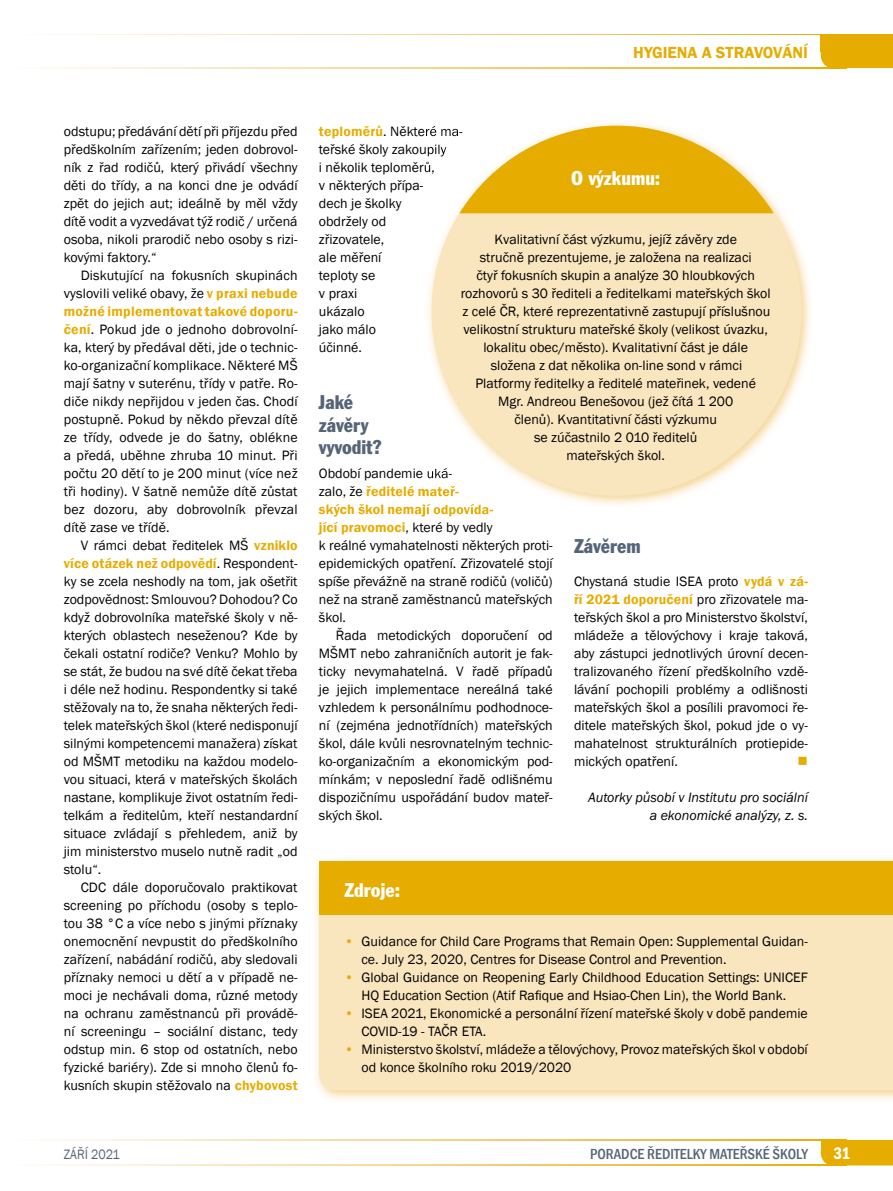
<style>
.page{position:relative;width:893px;height:1191px;background:#fff}
.page>*{position:absolute;margin:0;border:0;box-sizing:border-box;transform-origin:0 0}
.t1{font:condensed 19.5px/22.5px "Franklin Gothic AT";color:#566478}
.t2{font:condensed 19.5px "Franklin Gothic AT";color:#fff}
.t3{font:17.25px "Franklin Got Itc TOT Dem Con";color:#fff}
.t4{font:600 16.5px "Franklin Gothic";color:#e7ac00}
.t5{font:500 condensed 15px "Franklin Gothic";color:#566478}
.t6{font:13.95px/18px "Franklin Gothic";color:#000;text-align:justify}
.t7{font:italic 13.95px/18px "Franklin Gothic";color:#000;text-align:right}
.t8{font:13.95px "Franklin Gothic";color:#566478;scale:.9 1}
.t9{font:13.95px "Wingdings";color:#e7ac00}
.s1{font-weight:600;color:#e7ac00}
</style>
<div class="page">
<svg style="left:44px;top:1140px;width:777px;height:1px"></svg>
<svg style="left:44px;top:1164px;width:777px;height:1px"></svg>
<svg style="left:44px;top:67px;width:777px;height:1px"></svg>
<svg style="left:44px;top:34px;width:777px;height:1px"></svg>
<div style="left:821px;top:1140px;width:72px;height:25px;background:#e7ac00"></div>
<div style="left:821px;top:1140px;width:12px;height:12px;background:#e7ac00"></div>
<div style="left:821px;top:34px;width:72px;height:34px;background:#e7ac00"></div>
<img style="left:316px;top:859px;width:577px;height:241px">
<div style="left:319px;top:914px;width:574px;height:176px;background:#f9e5be"></div>
<div style="left:319px;top:861px;width:574px;height:53px;background:#e7ac00"></div>
<img style="left:427px;top:123px;width:383px;height:394px">
<img style="left:426px;top:126px;width:33px;height:10px">
<img style="left:425px;top:144px;width:21px;height:12px">
<svg style="left:425px;top:162px;width:10px;height:12px"></svg>
<img style="left:427px;top:468px;width:25px;height:12px">
<img style="left:425px;top:486px;width:34px;height:10px">
<img style="left:425px;top:504px;width:68px;height:12px">
<div style="left:432px;top:126px;width:369px;height:370px;background:#f9e5be;border-radius:50%"></div>
<svg style="left:459px;top:126px;width:315px;height:87px"></svg>
<p class="t4" style="left:633px;top:42px;width:176px">HYGIENA A STRAVOVÁNÍ</p>
<p class="t6" style="left:64px;top:123px;width:235px">odstupu; předávání dětí při příjezdu před předškolním zařízením; jeden dobrovol&shy;ník z řad rodičů, který přivádí všechny děti do třídy, a na konci dne je odvádí zpět do jejich aut; ideálně by měl vždy dítě vodit a vyzvedávat týž rodič / určená osoba, nikoli prarodič nebo osoby s rizi&shy;kovými faktory.“</p>
<p class="t6" style="left:64px;top:267px;width:235px;text-indent:17px">Diskutující na fokusních skupinách vyslovili veliké obavy, že <span class="s1">v praxi nebude možné implementovat takové doporu&shy;čení</span>. Pokud jde o jednoho dobrovolní&shy;ka, který by předával děti, jde o technic&shy;ko-organizační komplikace. Některé MŠ mají šatny v suterénu, třídy v patře. Ro&shy;diče nikdy nepřijdou v jeden čas. Chodí postupně. Pokud by někdo převzal dítě ze třídy, odvede je do šatny, oblékne a předá, uběhne zhruba 10 minut. Při počtu 20 dětí to je 200 minut (více než tři hodiny). V šatně nemůže dítě zůstat bez dozoru, aby dobrovolník převzal dítě zase ve třídě.</p>
<p class="t6" style="left:64px;top:536px;width:235px;text-indent:17px">V rámci debat ředitelek MŠ <span class="s1">vzniklo více otázek než odpovědí</span>. Respondent&shy;ky se zcela neshodly na tom, jak ošetřit zodpovědnost: Smlouvou? Dohodou? Co když dobrovolníka mateřské školy v ně&shy;kterých oblastech neseženou? Kde by čekali ostatní rodiče? Venku? Mohlo by se stát, že budou na své dítě čekat třeba i déle než hodinu. Respondentky si také stěžovaly na to, že snaha některých ředi&shy;telek mateřských škol (které nedisponují silnými kompetencemi manažera) získat od MŠMT metodiku na každou modelo&shy;vou situaci, která v mateřských školách nastane, komplikuje život ostatním ředi&shy;telkám a ředitelům, kteří nestandardní situace zvládají s přehledem, aniž by jim ministerstvo muselo nutně radit „od stolu“.</p>
<p class="t6" style="left:64px;top:878px;width:235px;text-indent:17px">CDC dále doporučovalo praktikovat screening po příchodu (osoby s teplo&shy;tou 38 °C a více nebo s jinými příznaky onemocnění nevpustit do předškolního zařízení, nabádání rodičů, aby sledovali příznaky nemoci u dětí a v případě ne&shy;moci je nechávali doma, různé metody na ochranu zaměstnanců při provádě&shy;ní screeningu – sociální distanc, tedy odstup min. 6 stop od ostatních, nebo fyzické bariéry). Zde si mnoho členů fo&shy;kusních skupin stěžovalo na <span class="s1">chybovost</span></p>
<p class="t6" style="left:319px;top:122px;width:145px;text-align:left"><span class="s1">teploměrů</span>. Některé ma&shy;teřské školy zakoupily<br>i několik teploměrů,<br>v některých přípa-<br>dech je školky<br>obdržely od<br>zřizovatele,<br>ale měření<br>teploty se<br>v praxi<br>ukázalo<br>jako málo<br>účinné.</p>
<h1 class="t2" style="left:571px;top:165px;width:91px">O výzkumu:</h1>
<p class="t6" style="left:461px;top:231px;width:311px;text-align:center">Kvalitativní část výzkumu, jejíž závěry zde<br>stručně prezentujeme, je založena na realizaci<br>čtyř fokusních skupin a analýze 30 hloubkových rozhovorů s 30 řediteli a ředitelkami mateřských škol z celé ČR, které reprezentativně zastupují příslušnou velikostní strukturu mateřské školy (velikost úvazku, lokalitu obec/město). Kvalitativní část je dále složena z dat několika on-line sond v rámci Platformy ředitelky a ředitelé mateřinek, vedené<br>Mgr. Andreou Benešovou (jež čítá 1 200<br>členů). Kvantitativní části výzkumu<br>se zúčastnilo 2 010 ředitelů<br>mateřských škol.</p>
<h1 class="t1" style="left:319px;top:390px;width:64px">Jaké závěry vyvodit?</h1>
<p class="t6" style="left:319px;top:465px;width:235px;text-align:left">Období pandemie uká-<br>zalo, že <span class="s1">ředitelé mateř-<br>ských škol nemají odpovída-<br>jící pravomoci</span>, které by vedly<br>k reálné vymahatelnosti některých proti&shy;epidemických opatření. Zřizovatelé stojí spíše převážně na straně rodičů (voličů) než na straně zaměstnanců mateřských škol.</p>
<p class="t6" style="left:319px;top:627px;width:235px;text-indent:17px">Řada metodických doporučení od MŠMT nebo zahraničních autorit je fak&shy;ticky nevymahatelná. V řadě případů je jejich implementace nereálná také vzhledem k personálnímu podhodnoce&shy;ní (zejména jednotřídních) mateřských škol, dále kvůli nesrovnatelným technic&shy;ko-organizačním a ekonomickým pod&shy;mínkám; v neposlední řadě odlišnému dispozičnímu uspořádání budov mateř&shy;ských škol.</p>
<h1 class="t1" style="left:574px;top:534px;width:68px">Závěrem</h1>
<p class="t6" style="left:574px;top:573px;width:235px">Chystaná studie ISEA proto <span class="s1">vydá v zá&shy;ří 2021 doporučení</span> pro zřizovatele ma&shy;teřských škol a pro Ministerstvo školství, mládeže a tělovýchovy i kraje taková, aby zástupci jednotlivých úrovní decen&shy;tralizovaného řízení předškolního vzdě&shy;lávání pochopili problémy a odlišnosti mateřských škol a posílili pravomoci ře&shy;ditele mateřských škol, pokud jde o vy&shy;mahatelnost strukturálních protiepide&shy;mických opatření.</p>
<p class="t9" style="left:797px;top:753px;width:12px">■</p>
<p class="t7" style="left:588px;top:788px;width:221px">Autorky působí v Institutu pro sociální a ekonomické analýzy, z. s.</p>
<h1 class="t2" style="left:344px;top:877px;width:57px">Zdroje:</h1>
<p class="t6" style="left:361px;top:933px;width:448px;text-indent:-17px"><span class="s1">•</span> Guidance for Child Care Programs that Remain Open: Supplemental Guidan&shy;ce. July 23, 2020, Centres for Disease Control and Prevention.</p>
<p class="t6" style="left:344px;top:969px;width:465px;text-align:center"><span class="s1">•</span> Global Guidance on Reopening Early Childhood Education Settings: UNICEF<br>HQ Education Section (Atif Rafique and Hsiao-Chen Lin), the World Bank.</p>
<p class="t6" style="left:361px;top:1005px;width:448px;text-indent:-17px"><span class="s1">•</span> ISEA 2021, Ekonomické a personální řízení mateřské školy v době pandemie<br>COVID-19 - TAČR ETA.</p>
<p class="t6" style="left:361px;top:1041px;width:448px;text-indent:-17px"><span class="s1">•</span> Ministerstvo školství, mládeže a tělovýchovy, Provoz mateřských škol v období od konce školního roku 2019/2020</p>
<p class="t8" style="left:64px;top:1145px;width:64px">ZÁŘÍ 2021</p>
<p class="t5" style="left:590px;top:1144px;width:219px">PORADCE ŘEDITELKY MATEŘSKÉ ŠKOLY</p>
<p class="t3" style="left:833px;top:1143px;width:18px">31</p>
</div>
